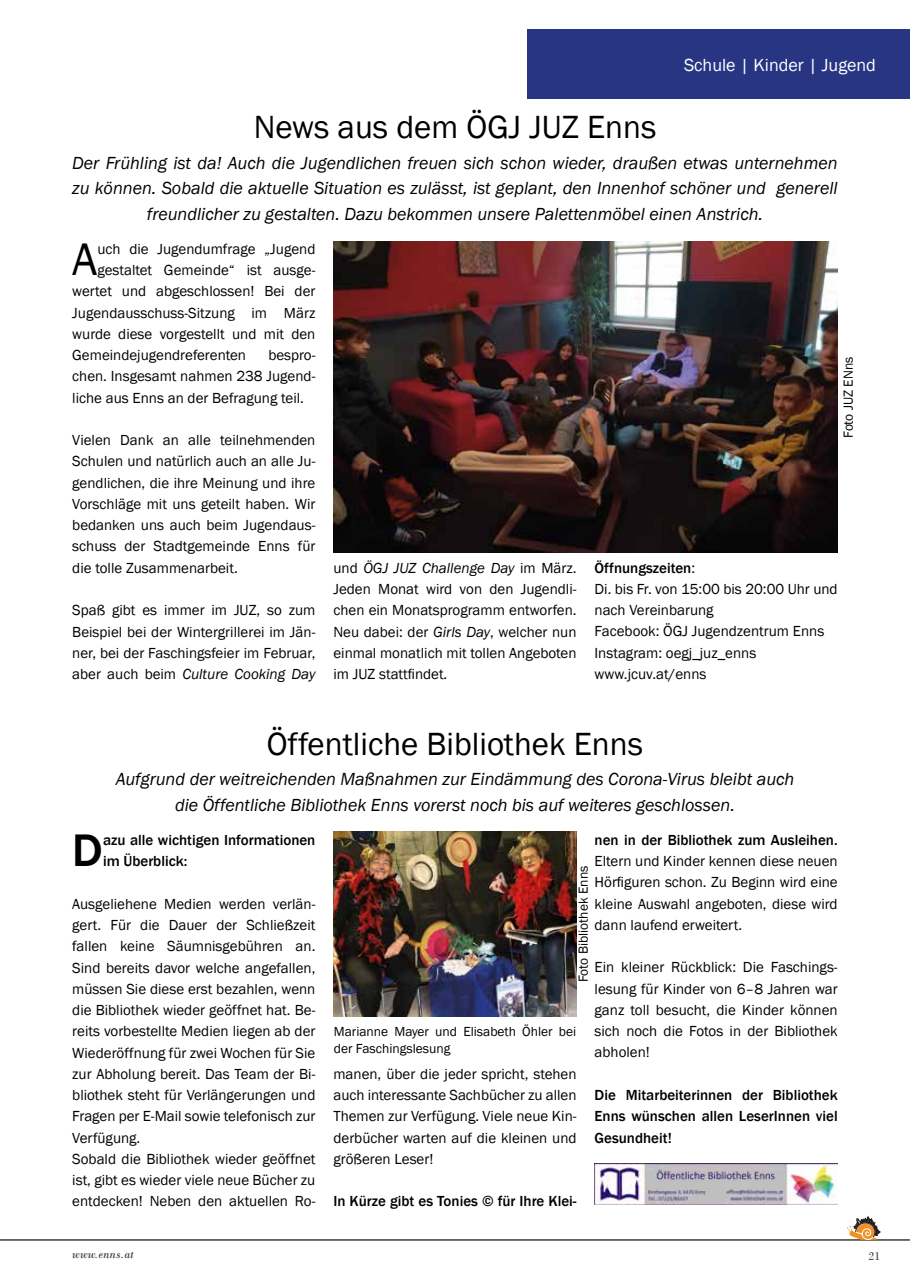
<style>
.page{position:relative;width:910px;height:1280px;background:#fff}
.page>*{position:absolute;margin:0;border:0;box-sizing:border-box;transform-origin:0 0}
.t1{font:46.95px "Franklin Gothic";color:#000}
.t2{font:500 46.95px "Franklin Gothic";color:#000}
.t3{font:33px "Franklin Gothic";color:#000}
.t4{font:italic 18px/25.5px "Franklin Gothic";color:#000;text-align:center}
.t5{font:18px "Franklin Gothic";color:#fff}
.t6{font:15px/21.3px "Franklin Gothic";color:#000;text-align:justify}
.t7{font:500 15px/21.3px "Franklin Gothic";color:#000}
.t8{font:13.5px/17px "Franklin Gothic";color:#000}
.t9{font:italic 12px "Bodoni";color:#414237}
.t10{font:12px "Bodoni";color:#414237}
.s1{font-style:italic}
.s2{font-weight:500}
</style>
<div class="page">
<hr style="left:0;top:1239px;width:910px;height:1px;background:#414237">
<hr style="left:0;top:1240px;width:910px;height:1px;background:#414237">
<svg style="left:847px;top:1216px;width:33px;height:24px"></svg>
<div style="left:527px;top:30px;width:383px;height:69px;background:#283583"></div>
<img style="left:334px;top:241px;width:504px;height:312px">
<img style="left:333px;top:831px;width:243px;height:186px">
<img style="left:595px;top:1163px;width:243px;height:42px">
<h2 class="t3" style="left:254px;top:106px;width:404px">News aus dem ÖGJ JUZ Enns</h2>
<p class="t5" style="left:684px;top:54px;width:193px">Schule | Kinder | Jugend</p>
<p class="t4" style="left:72px;top:150px;width:767px">Der Frühling ist da! Auch die Jugendlichen freuen sich schon wieder, draußen etwas unternehmen zu können. Sobald die aktuelle Situation es zulässt, ist geplant, den Innenhof schöner und generell freundlicher zu gestalten. Dazu bekommen unsere Palettenmöbel einen Anstrich.</p>
<h1 class="t1" style="left:72px;top:230px;width:27px">A</h1>
<p class="t6" style="left:97px;top:239px;width:220px">uch die Jugendumfrage „Jugend</p>
<p class="t6" style="left:97px;top:260px;width:219px">gestaltet Gemeinde“ ist ausge-</p>
<p class="t6" style="left:72px;top:281px;width:245px">wertet und abgeschlossen! Bei der</p>
<p class="t6" style="left:72px;top:302px;width:245px">Jugendausschuss-Sitzung im März</p>
<p class="t6" style="left:72px;top:324px;width:245px">wurde diese vorgestellt und mit den</p>
<p class="t6" style="left:72px;top:345px;width:175px">Gemeindejugendreferenten</p>
<p class="t6" style="left:72px;top:345px;width:245px;text-indent:196px">bespro&shy;chen. Insgesamt nahmen 238 Jugend&shy;liche aus Enns an der Befragung teil.</p>
<p class="t6" style="left:72px;top:430px;width:245px">Vielen Dank an alle teilnehmenden Schulen und natürlich auch an alle Ju&shy;gendlichen, die ihre Meinung und ihre Vorschläge mit uns geteilt haben. Wir bedanken uns auch beim Jugendaus&shy;schuss der Stadtgemeinde Enns für die tolle Zusammenarbeit.</p>
<p class="t6" style="left:72px;top:600px;width:245px">Spaß gibt es immer im JUZ, so zum Beispiel bei der Wintergrillerei im Jän&shy;ner, bei der Faschingsfeier im Februar, aber auch beim <span class="s1">Culture Cooking Day</span></p>
<p class="t8" style="left:840px;top:438px;width:83px;rotate:-90deg">Foto JUZ ENns</p>
<p class="t6" style="left:333px;top:557px;width:245px">und <span class="s1">ÖGJ JUZ Challenge Day</span> im März.<br>Jeden Monat wird von den Jugendli&shy;chen ein Monatsprogramm entworfen.<br>Neu dabei: der <span class="s1">Girls Day</span>, welcher nun einmal monatlich mit tollen Angeboten im JUZ stattfindet.</p>
<p class="t6" style="left:595px;top:557px;width:245px;text-align:left"><span class="s2">Öffnungszeiten</span>:<br>Di. bis Fr. von 15:00 bis 20:00 Uhr und nach Vereinbarung<br>Facebook: ÖGJ Jugendzentrum Enns<br>Instagram: oegj_juz_enns www.jcuv.at/enns</p>
<h2 class="t3" style="left:267px;top:723px;width:378px">Öffentliche Bibliothek Enns</h2>
<p class="t4" style="left:116px;top:767px;width:680px">Aufgrund der weitreichenden Maßnahmen zur Eindämmung des Corona-Virus bleibt auch die Öffentliche Bibliothek Enns vorerst noch bis auf weiteres geschlossen.</p>
<h1 class="t2" style="left:72px;top:821px;width:32px">D</h1>
<p class="t7" style="left:103px;top:829px;width:214px">azu alle wichtigen Informationen im Überblick:</p>
<p class="t6" style="left:72px;top:893px;width:245px;text-align:left">Ausgeliehene Medien werden verlän&shy;gert. Für die Dauer der Schließzeit fallen keine Säumnisgebühren an.<br>Sind bereits davor welche angefallen, müssen Sie diese erst bezahlen, wenn die Bibliothek wieder geöffnet hat. Be&shy;reits vorbestellte Medien liegen ab der Wiederöffnung für zwei Wochen für Sie zur Abholung bereit. Das Team der Bi&shy;bliothek steht für Verlängerungen und Fragen per E-Mail sowie telefonisch zur Verfügung.<br>Sobald die Bibliothek wieder geöffnet ist, gibt es wieder viele neue Bücher zu entdecken! Neben den aktuellen Ro-</p>
<p class="t7" style="left:595px;top:829px;width:245px">nen in der Bibliothek zum Ausleihen.</p>
<p class="t6" style="left:595px;top:851px;width:245px">Eltern und Kinder kennen diese neuen Hörfiguren schon. Zu Beginn wird eine kleine Auswahl angeboten, diese wird dann laufend erweitert.</p>
<p class="t6" style="left:595px;top:957px;width:245px">Ein kleiner Rückblick: Die Faschings&shy;lesung für Kinder von 6–8 Jahren war ganz toll besucht, die Kinder können sich noch die Fotos in der Bibliothek abholen!</p>
<p class="t7" style="left:595px;top:1084px;width:245px;text-align:justify">Die Mitarbeiterinnen der Bibliothek Enns wünschen allen LeserInnen viel Gesundheit!</p>
<p class="t8" style="left:575px;top:982px;width:118px;rotate:-90deg">Foto Bibliothek Enns</p>
<p class="t8" style="left:334px;top:1024px;width:244px">Marianne Mayer und Elisabeth Öhler bei der Faschingslesung</p>
<p class="t6" style="left:333px;top:1063px;width:245px">manen, über die jeder spricht, stehen auch interessante Sachbücher zu allen Themen zur Verfügung. Viele neue Kin&shy;derbücher warten auf die kleinen und größeren Leser!</p>
<p class="t7" style="left:333px;top:1191px;width:245px">In Kürze gibt es Tonies © für Ihre Klei-</p>
<p class="t9" style="left:72px;top:1247px;width:63px">www.enns.at</p>
<p class="t10" style="left:868px;top:1249px;width:13px">21</p>
</div>
